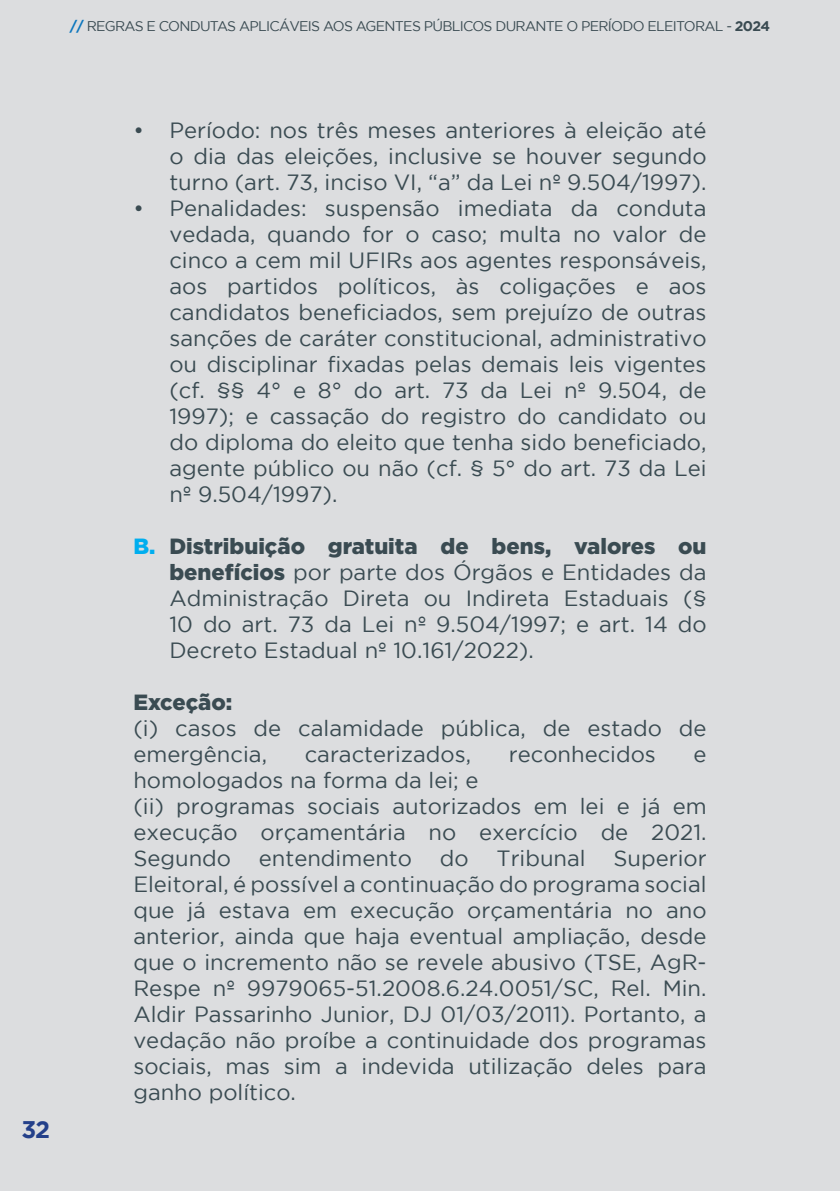
<style>
.page{position:relative;width:840px;height:1191px;background:#fff}
.page>*{position:absolute;margin:0;border:0;box-sizing:border-box;transform-origin:0 0}
.t1{font:700 24px "Gotham";color:#24408a}
.t2{font:22px/26px "Gotham";color:#3a4b52;text-align:justify}
.t3{font:900 22px "Gotham";color:#3a4b52}
.t4{font:14px "Gotham";letter-spacing:-.05em;color:#3a4b52}
.s1{font-weight:700;color:#0c76bd}
.s2{font-weight:700}
.s3{font-weight:900;color:#00aeef}
.s4{font-weight:900}
</style>
<div class="page">
<div style="left:0;top:0;width:839px;height:1191px;background:#dcdddf"></div>
<p class="t4" style="left:70px;top:18px;width:701px"><span class="s1">//</span> REGRAS E CONDUTAS APLICÁVEIS AOS AGENTES PÚBLICOS DURANTE O PERÍODO ELEITORAL - <span class="s2">2024</span></p>
<p class="t1" style="left:22px;top:1115px;width:30px">32</p>
<p class="t2" style="left:169px;top:117px;width:538px;text-indent:-36px">• Período: nos três meses anteriores à eleição até o dia das eleições, inclusive se houver segundo turno (art. 73, inciso VI, “a” da Lei nº 9.504/1997).</p>
<p class="t2" style="left:169px;top:195px;width:538px;text-indent:-36px">• Penalidades: suspensão imediata da conduta vedada, quando for o caso; multa no valor de cinco a cem mil UFIRs aos agentes responsáveis, aos partidos políticos, às coligações e aos candidatos beneficiados, sem prejuízo de outras sanções de caráter constitucional, administrativo ou disciplinar fixadas pelas demais leis vigentes (cf. §§ 4° e 8° do art. 73 da Lei nº 9.504, de 1997); e cassação do registro do candidato ou do diploma do eleito que tenha sido beneficiado, agente público ou não (cf. § 5° do art. 73 da Lei nº 9.504/1997).</p>
<p class="t2" style="left:169px;top:533px;width:538px;text-indent:-36px"><span class="s3">B.</span> <span class="s4">Distribuição gratuita de bens, valores ou benefícios</span> por parte dos Órgãos e Entidades da Administração Direta ou Indireta Estaduais (§ 10 do art. 73 da Lei nº 9.504/1997; e art. 14 do Decreto Estadual nº 10.161/2022).</p>
<p class="t3" style="left:133px;top:689px;width:100px">Exceção:</p>
<p class="t2" style="left:133px;top:715px;width:574px">(i) casos de calamidade pública, de estado de emergência,</p>
<p class="t2" style="left:304px;top:741px;width:168px">caracterizados,</p>
<p class="t2" style="left:508px;top:741px;width:148px">reconhecidos</p>
<p class="t2" style="left:693px;top:741px;width:15px">e</p>
<p class="t2" style="left:133px;top:767px;width:346px">homologados na forma da lei; e</p>
<p class="t2" style="left:133px;top:793px;width:574px">(ii) programas sociais autorizados em lei e já em execução orçamentária no exercício de 2021.<br>Segundo</p>
<p class="t2" style="left:259px;top:845px;width:155px">entendimento</p>
<p class="t2" style="left:439px;top:845px;width:30px">do</p>
<p class="t2" style="left:496px;top:845px;width:91px">Tribunal</p>
<p class="t2" style="left:133px;top:845px;width:574px;text-indent:480px">Superior Eleitoral, é possível a continuação do programa social que já estava em execução orçamentária no ano anterior, ainda que haja eventual ampliação, desde que o incremento não se revele abusivo (TSE, AgR-Respe nº 9979065-51.2008.6.24.0051/SC, Rel. Min.<br>Aldir Passarinho Junior, DJ 01/03/2011). Portanto, a vedação não proíbe a continuidade dos programas sociais, mas sim a indevida utilização deles para ganho político.</p>
</div>
